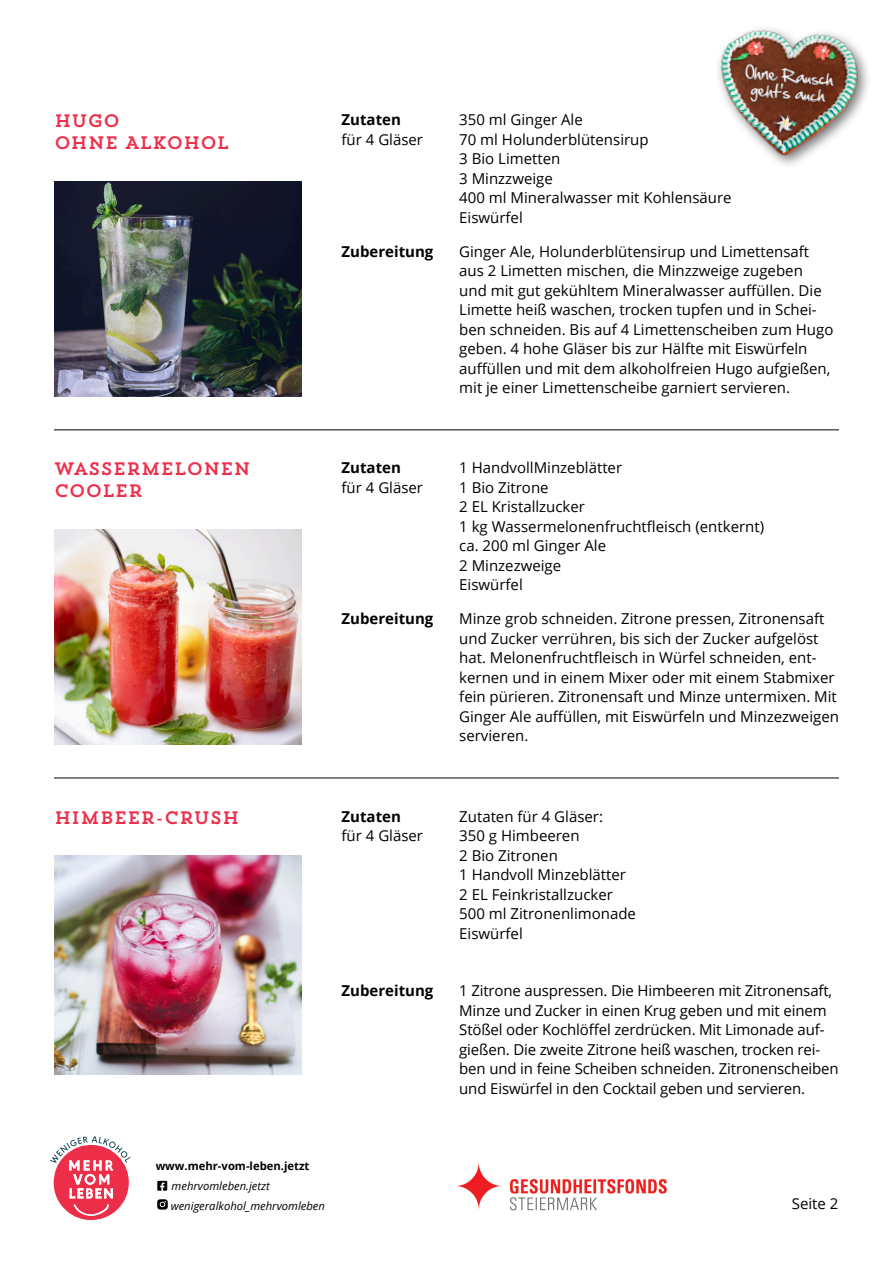
<style>
.page{position:relative;width:893px;height:1263px;background:#fff}
.page>*{position:absolute;margin:0;border:0;box-sizing:border-box;transform-origin:0 0}
.t1{font:18px/21.6px "Trend Slab One";letter-spacing:-.02em;color:#ee2f4b}
.t2{font:15.3px/17px "Hand Of Sean";color:#f6f3f4;text-align:center}
.t3{font:15px/19.5px "Open Sans";color:#000}
.t4{font:700 15px "Open Sans";color:#000}
.t5{font:italic 11.25px/19.6px "Open Sans";color:#000}
.t6{font:700 11.25px "Open Sans";color:#000}
</style>
<div class="page">
<svg style="left:50px;top:1136px;width:81px;height:84px"></svg>
<svg style="left:157px;top:1199px;width:11px;height:10px"></svg>
<img style="left:456px;top:1162px;width:211px;height:48px">
<img style="left:54px;top:181px;width:248px;height:216px">
<img style="left:54px;top:855px;width:248px;height:219px">
<hr style="left:54px;top:430px;width:785px;height:1px;background:#000">
<hr style="left:54px;top:778px;width:785px;height:1px;background:#000">
<div style="left:714px;top:24px;width:158px;height:146px;background:#000;opacity:.55"></div>
<img style="left:714px;top:24px;width:150px;height:140px">
<div style="left:738px;top:57px;width:107px;height:57px;background:#000;opacity:.25"></div>
<svg style="left:742px;top:65px;width:94px;height:46px;background:#65301c"></svg>
<img style="left:54px;top:529px;width:248px;height:216px">
<p class="t1" style="left:54px;top:110px;width:177px">HUGO<br>OHNE ALKOHOL</p>
<p class="t1" style="left:54px;top:458px;width:199px">WASSERMELONEN<br>COOLER</p>
<p class="t2" style="left:746px;top:63px;width:90px;rotate:5deg">Ohne Rausch geht’s auch</p>
<p class="t4" style="left:342px;top:109px;width:61px">Zutaten</p>
<p class="t3" style="left:342px;top:129px;width:83px">für 4 Gläser</p>
<p class="t3" style="left:459px;top:110px;width:274px">350 ml Ginger Ale<br>70 ml Holunderblütensirup<br>3 Bio Limetten<br>3 Minzzweige<br>400 ml Mineralwasser mit Kohlensäure<br>Eiswürfel</p>
<p class="t4" style="left:342px;top:241px;width:93px">Zubereitung</p>
<p class="t3" style="left:459px;top:241px;width:376px">Ginger Ale, Holunderblütensirup und Limettensaft aus 2 Limetten mischen, die Minzzweige zugeben und mit gut gekühltem Mineralwasser auffüllen. Die Limette heiß waschen, trocken tupfen und in Schei&shy;ben schneiden. Bis auf 4 Limettenscheiben zum Hugo geben. 4 hohe Gläser bis zur Hälfte mit Eiswürfeln auffüllen und mit dem alkoholfreien Hugo aufgießen, mit je einer Limettenscheibe garniert servieren.</p>
<p class="t4" style="left:342px;top:457px;width:61px">Zutaten</p>
<p class="t3" style="left:342px;top:477px;width:83px">für 4 Gläser</p>
<p class="t3" style="left:459px;top:458px;width:306px">1 HandvollMinzeblätter<br>1 Bio Zitrone<br>2 EL Kristallzucker<br>1 kg Wassermelonenfruchtfleisch (entkernt) ca. 200 ml Ginger Ale<br>2 Minzezweige<br>Eiswürfel</p>
<p class="t4" style="left:342px;top:608px;width:93px">Zubereitung</p>
<p class="t3" style="left:459px;top:609px;width:381px">Minze grob schneiden. Zitrone pressen, Zitronensaft und Zucker verrühren, bis sich der Zucker aufgelöst hat. Melonenfruchtfleisch in Würfel schneiden, ent&shy;kernen und in einem Mixer oder mit einem Stabmixer fein pürieren. Zitronensaft und Minze untermixen. Mit Ginger Ale auffüllen, mit Eiswürfeln und Minzezweigen servieren.</p>
<p class="t1" style="left:54px;top:806px;width:187px">HIMBEER-CRUSH</p>
<p class="t4" style="left:342px;top:806px;width:61px">Zutaten</p>
<p class="t3" style="left:342px;top:826px;width:83px">für 4 Gläser</p>
<p class="t4" style="left:342px;top:980px;width:93px">Zubereitung</p>
<p class="t6" style="left:156px;top:1158px;width:155px">www.mehr-vom-leben.jetzt</p>
<p class="t5" style="left:171px;top:1176px;width:156px;text-indent:-13px">□□❑◆ mehrvomleben.jetzt wenigeralkohol_mehrvomleben</p>
<p class="t3" style="left:459px;top:806px;width:178px">Zutaten für 4 Gläser:<br>350 g Himbeeren<br>2 Bio Zitronen<br>1 Handvoll Minzeblätter<br>2 EL Feinkristallzucker<br>500 ml Zitronenlimonade<br>Eiswürfel</p>
<p class="t3" style="left:459px;top:981px;width:381px">1 Zitrone auspressen. Die Himbeeren mit Zitronensaft, Minze und Zucker in einen Krug geben und mit einem Stößel oder Kochlöffel zerdrücken. Mit Limonade auf&shy;gießen. Die zweite Zitrone heiß waschen, trocken rei&shy;ben und in feine Scheiben schneiden. Zitronenscheiben und Eiswürfel in den Cocktail geben und servieren.</p>
<p class="t3" style="left:792px;top:1194px;width:48px">Seite 2</p>
</div>
